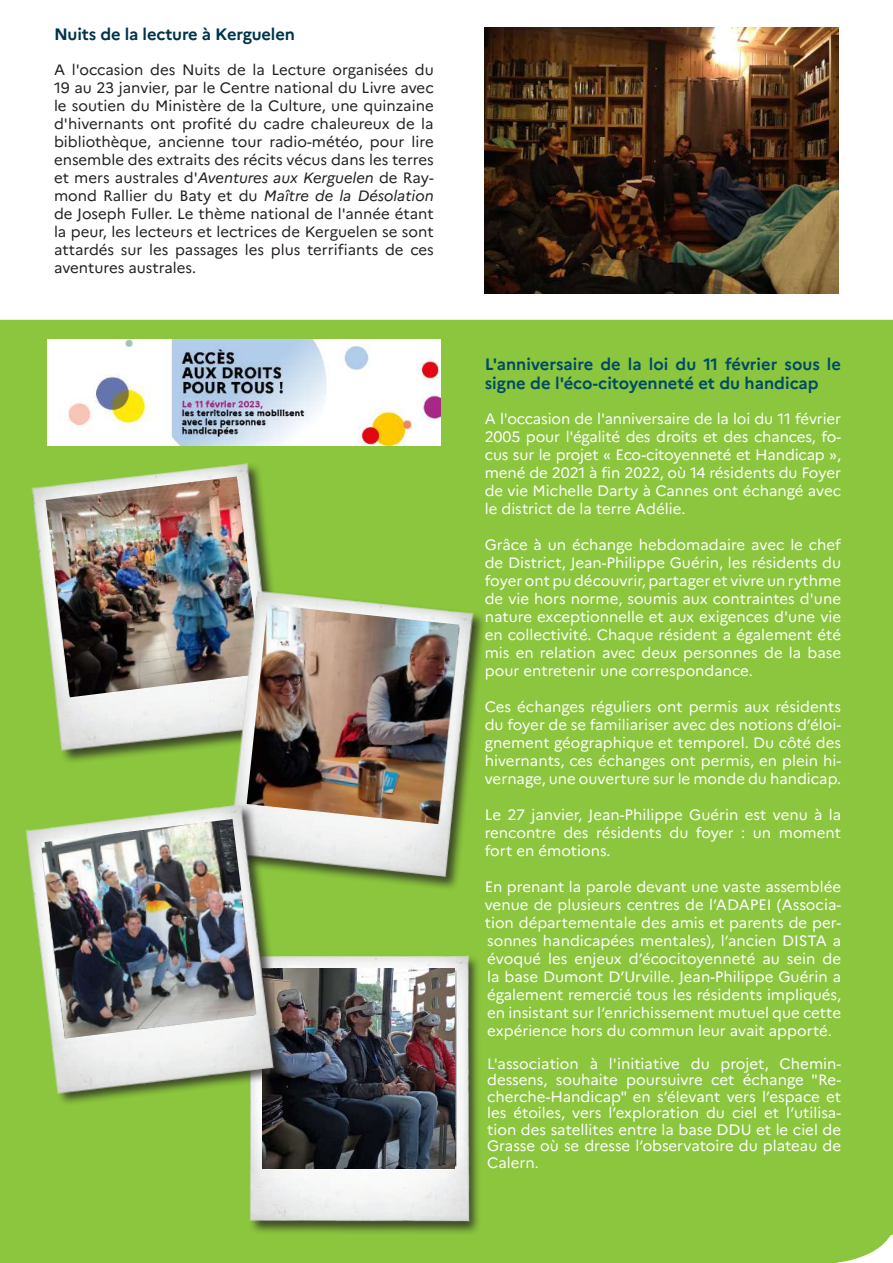
<style>
.page{position:relative;width:893px;height:1263px;background:#fff}
.page>*{position:absolute;margin:0;border:0;box-sizing:border-box;transform-origin:0 0}
.t1{font:700 16.5px/19.8px "Marianne";color:#014b67}
.t2{font:700 16.5px "Marianne";letter-spacing:-.01em;color:#00344a}
.t3{font:15px/18px "Marianne";color:#fff;text-align:justify}
.t4{font:15px/18px "Marianne";color:#231f20;text-align:justify}
.s1{font-style:italic}
</style>
<div class="page">
<div style="left:0;top:320px;width:893px;height:943px;background:#8bc63e"></div>
<img style="left:48px;top:340px;width:392px;height:105px">
<div style="left:31px;top:462px;width:260px;height:303px;background:#231f20;opacity:.75"></div>
<img style="left:28px;top:461px;width:253px;height:294px">
<img style="left:46px;top:476px;width:215px;height:221px">
<div style="left:228px;top:589px;width:259px;height:302px;background:#231f20;opacity:.75"></div>
<img style="left:225px;top:588px;width:251px;height:292px">
<img style="left:247px;top:604px;width:212px;height:220px">
<div style="left:248px;top:954px;width:233px;height:281px;background:#231f20;opacity:.75"></div>
<img style="left:247px;top:953px;width:223px;height:271px">
<img style="left:262px;top:968px;width:193px;height:201px">
<div style="left:25px;top:803px;width:263px;height:304px;background:#231f20;opacity:.75"></div>
<img style="left:22px;top:801px;width:255px;height:296px">
<img style="left:41px;top:819px;width:216px;height:219px">
<svg style="left:829px;top:1219px;width:64px;height:44px"></svg>
<img style="left:485px;top:28px;width:354px;height:265px">
<p class="t2" style="left:54px;top:24px;width:242px">Nuits de la lecture à Kerguelen</p>
<p class="t4" style="left:54px;top:60px;width:381px">A l'occasion des Nuits de la Lecture organisées du 19 au 23 janvier, par le Centre national du Livre avec le soutien du Ministère de la Culture, une quinzaine d'hivernants ont profité du cadre chaleureux de la bibliothèque, ancienne tour radio-météo, pour lire ensemble des extraits des récits vécus dans les terres et mers australes d'<span class="s1">Aventures aux Kerguelen</span> de Ray&shy;mond Rallier du Baty et du <span class="s1">Maître de la Désolation </span>de Joseph Fuller. Le thème national de l'année étant la peur, les lecteurs et lectrices de Kerguelen se sont attardés sur les passages les plus terrifiants de ces aventures australes.</p>
<p class="t1" style="left:485px;top:354px;width:358px">L'anniversaire de la loi du 11 février sous le signe de l'éco-citoyenneté et du handicap</p>
<p class="t3" style="left:485px;top:409px;width:358px">A l'occasion de l'anniversaire de la loi du 11 février 2005 pour l'égalité des droits et des chances, fo&shy;cus sur le projet « Eco-citoyenneté et Handicap », mené de 2021 à fin 2022, où 14 résidents du Foyer de vie Michelle Darty à Cannes ont échangé avec le district de la terre Adélie.</p>
<p class="t3" style="left:485px;top:535px;width:358px">Grâce à un échange hebdomadaire avec le chef de District, Jean-Philippe Guérin, les résidents du foyer ont pu découvrir, partager et vivre un rythme de vie hors norme, soumis aux contraintes d'une nature exceptionnelle et aux exigences d'une vie en collectivité. Chaque résident a également été mis en relation avec deux personnes de la base pour entretenir une correspondance.</p>
<p class="t3" style="left:485px;top:697px;width:358px">Ces échanges réguliers ont permis aux résidents du foyer de se familiariser avec des notions d’éloi&shy;gnement géographique et temporel. Du côté des hivernants, ces échanges ont permis, en plein hi&shy;vernage, une ouverture sur le monde du handicap.</p>
<p class="t3" style="left:485px;top:805px;width:358px">Le 27 janvier, Jean-Philippe Guérin est venu à la rencontre des résidents du foyer : un moment fort en émotions.</p>
<p class="t3" style="left:485px;top:877px;width:358px">En prenant la parole devant une vaste assemblée venue de plusieurs centres de l’ADAPEI (Associa&shy;tion départementale des amis et parents de per&shy;sonnes handicapées mentales), l’ancien DISTA a évoqué les enjeux d’écocitoyenneté au sein de la base Dumont D’Urville. Jean-Philippe Guérin a également remercié tous les résidents impliqués, en insistant sur l’enrichissement mutuel que cette expérience hors du commun leur avait apporté.</p>
<p class="t3" style="left:487px;top:1055px;width:355px;line-height:16.5px">L'association à l'initiative du projet, Chemin&shy;dessens, souhaite poursuivre cet échange "Re&shy;cherche-Handicap" en s’élevant vers l’espace et les étoiles, vers l’exploration du ciel et l’utilisa&shy;tion des satellites entre la base DDU et le ciel de Grasse où se dresse l’observatoire du plateau de Calern.</p>
</div>
